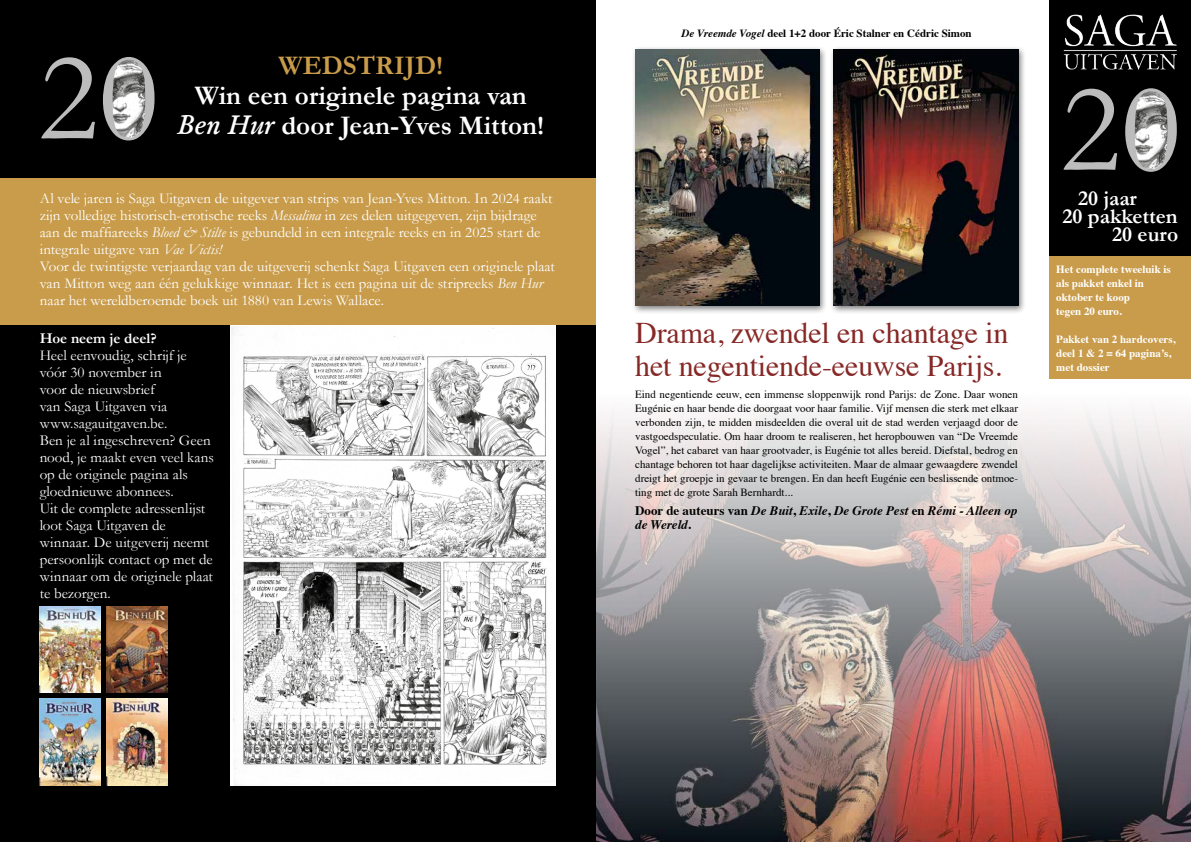
<style>
.page{position:relative;width:1191px;height:842px;background:#fff}
.page>*{position:absolute;margin:0;border:0;box-sizing:border-box;transform-origin:0 0}
.t1{font:30px/33px "Times";letter-spacing:-.005em;color:#862826}
.t2{font:700 27px/30px "Garamond";color:#fff;text-align:center}
.t3{font:700 27px "Garamond";color:#c99c4b}
.t4{font:700 21.4px "Garamond";color:#fff}
.t5{font:15px/17px "Garamond";color:#fff}
.t6{font:700 15px "Garamond";letter-spacing:-.005em;color:#fff}
.t7{font:italic 700 13px/14px "Times";color:#000}
.t8{font:11px/14px "Times";color:#000;text-align:justify}
.t9{font:700 11px/14px "Times";color:#fff}
.t10{font:700 11px "Times";color:#000}
.s1{font-weight:600;font-style:italic}
.s2{font-style:italic}
.s3{font-style:normal}
</style>
<div class="page">
<img style="left:595px;top:241px;width:596px;height:601px">
<div style="left:1049px;top:0;width:142px;height:378px;background:#c99c4b"></div>
<div style="left:631px;top:46px;width:196px;height:268px;background:#000;opacity:.5"></div>
<img style="left:635px;top:50px;width:184px;height:256px">
<div style="left:1049px;top:0;width:142px;height:255px;background:#000"></div>
<img style="left:1063px;top:14px;width:113px;height:56px">
<svg style="left:1063px;top:88px;width:113px;height:84px"></svg>
<div style="left:829px;top:46px;width:197px;height:268px;background:#000;opacity:.5"></div>
<img style="left:833px;top:50px;width:185px;height:256px">
<div style="left:0;top:0;width:595px;height:842px;background:#c99c4b"></div>
<div style="left:0;top:325px;width:595px;height:517px;background:#000"></div>
<div style="left:0;top:0;width:595px;height:177px;background:#000"></div>
<img style="left:231px;top:325px;width:325px;height:460px">
<svg style="left:41px;top:57px;width:113px;height:83px"></svg>
<img style="left:40px;top:606px;width:61px;height:87px">
<img style="left:107px;top:606px;width:61px;height:87px">
<img style="left:40px;top:698px;width:61px;height:87px">
<img style="left:107px;top:698px;width:61px;height:87px">
<h2 class="t3" style="left:278px;top:47px;width:166px">WEDSTRIJD!</h2>
<h2 class="t2" style="left:177px;top:81px;width:368px">Win een originele pagina van<br><span class="s1">Ben Hur</span> door Jean-Yves Mitton!</h2>
<p class="t5" style="left:40px;top:189px;width:516px">Al vele jaren is Saga Uitgaven de uitgever van strips van Jean-Yves Mitton. In 2024 raakt zijn volledige historisch-erotische reeks <span class="s2">Messalina</span> in zes delen uitgegeven, zijn bijdrage aan de maffiareeks <span class="s2">Bloed &amp; Stilte</span> is gebundeld in een integrale reeks en in 2025 start de integrale uitgave van <span class="s2">Vae Victis!<br></span>Voor de twintigste verjaardag van de uitgeverij schenkt Saga Uitgaven een originele plaat van Mitton weg aan één gelukkige winnaar. Het is een pagina uit de stripreeks <span class="s2">Ben Hur </span>naar het wereldberoemde boek uit 1880 van Lewis Wallace.</p>
<p class="t6" style="left:40px;top:328px;width:118px">Hoe neem je deel?</p>
<p class="t5" style="left:40px;top:346px;width:176px">Heel eenvoudig, schrijf je vóór 30 november in<br>voor de nieuwsbrief<br>van Saga Uitgaven via www.sagauitgaven.be.<br>Ben je al ingeschreven? Geen nood, je maakt even veel kans op de originele pagina als gloednieuwe abonnees.<br>Uit de complete adressenlijst loot Saga Uitgaven de winnaar. De uitgeverij neemt persoonlijk contact op met de winnaar om de originele plaat te bezorgen.</p>
<p class="t10" style="left:681px;top:22px;width:292px"><span class="s2">De Vreemde Vogel</span> deel 1+2 door Éric Stalner en Cédric Simon</p>
<h1 class="t1" style="left:635px;top:313px;width:375px">Drama, zwendel en chantage in het negentiende-eeuwse Parijs.</h1>
<p class="t8" style="left:635px;top:386px;width:384px">Eind negentiende eeuw, een immense sloppenwijk rond Parijs: de Zone. Daar wonen Eugénie en haar bende die doorgaat voor haar familie. Vijf mensen die sterk met elkaar verbonden zijn, te midden misdeelden die overal uit de stad werden verjaagd door de vastgoedspeculatie. Om haar droom te realiseren, het heropbouwen van “De Vreemde Vogel”, het cabaret van haar grootvader, is Eugénie tot alles bereid. Diefstal, bedrog en chantage behoren tot haar dagelijkse activiteiten. Maar de almaar gewaagdere zwendel dreigt het groepje in gevaar te brengen. En dan heeft Eugénie een beslissende ontmoe&shy;ting met de grote Sarah Bernhardt...</p>
<p class="t7" style="left:635px;top:503px;width:384px"><span class="s3">Door de auteurs van</span> De Buit<span class="s3">,</span> Exile<span class="s3">,</span> De Grote Pest <span class="s3">en</span> Rémi - Alleen op de Wereld<span class="s3">.</span></p>
<h3 class="t4" style="left:1078px;top:184px;width:60px">20 jaar</h3>
<h3 class="t4" style="left:1062px;top:202px;width:117px">20 pakketten</h3>
<h3 class="t4" style="left:1112px;top:220px;width:68px">20 euro</h3>
<p class="t9" style="left:1056px;top:261px;width:116px">Het complete tweeluik is als pakket enkel in oktober te koop<br>tegen 20 euro.</p>
<p class="t9" style="left:1056px;top:331px;width:121px">Pakket van 2 hardcovers, deel 1 &amp; 2 = 64 pagina’s, met dossier</p>
</div>
